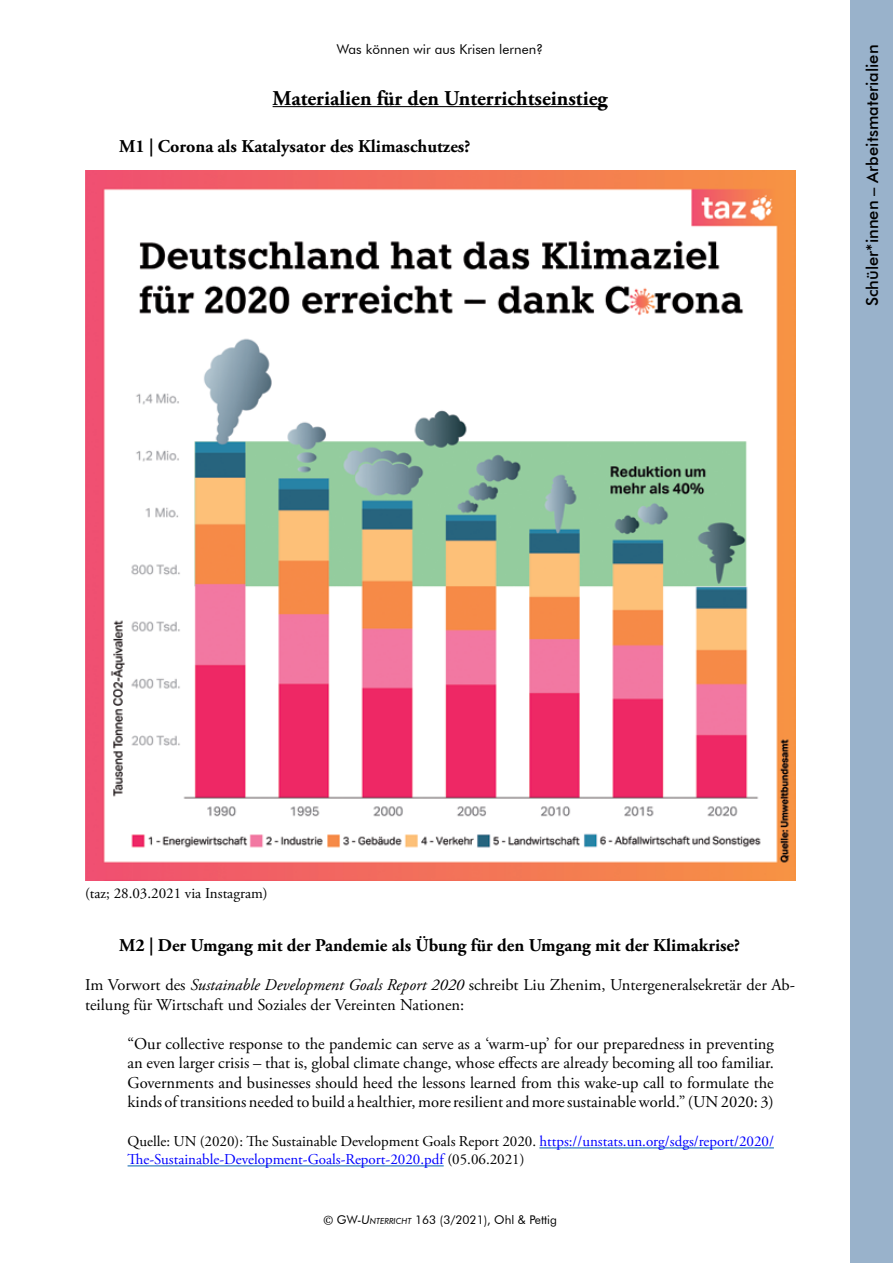
<style>
.page{position:relative;width:893px;height:1263px;background:#fff}
.page>*{position:absolute;margin:0;border:0;box-sizing:border-box;transform-origin:0 0}
.t1{font:700 21px "Adobe Garamond Pro";color:#000}
.t2{font:700 18px "Adobe Garamond Pro";color:#000}
.t3{font:16.5px/19.5px "Adobe Garamond Pro";color:#000}
.t4{font:500 16.5px "Futura BT";color:#000}
.t5{font:15px/18px "Adobe Garamond Pro";color:#00f}
.t6{font:15px "Adobe Garamond Pro";color:#000}
.t7{font:13.5px "Futura BT";color:#000}
.t8{font:12px "Futura BT";color:#000}
.s1{font-style:italic}
.s2{color:#000}
.s3{font-family:"Cambria";font-style:italic}
.s4{font-style:italic;font-size:8.4px}
</style>
<div class="page">
<div style="left:850px;top:0;width:43px;height:1263px;background:#99b2cb"></div>
<hr style="left:273px;top:106px;width:335px;height:1px;background:#000">
<hr style="left:539px;top:1147px;width:235px;height:1px;background:#005fae">
<hr style="left:128px;top:1165px;width:316px;height:1px;background:#005fae">
<img style="left:85px;top:170px;width:710px;height:710px">
<p class="t7" style="left:337px;top:41px;width:208px">Was können wir aus Krisen lernen?</p>
<p class="t1" style="left:273px;top:86px;width:337px">Materialien für den Unterrichtseinstieg</p>
<p class="t2" style="left:119px;top:135px;width:353px">M1 | Corona als Katalysator des Klimaschutzes?</p>
<p class="t4" style="left:862px;top:306px;width:263px;rotate:-90deg">Schüler*innen – Arbeitsmaterialien</p>
<p class="t6" style="left:85px;top:884px;width:184px">(taz; 28.03.2021 via Instagram)</p>
<p class="t2" style="left:119px;top:935px;width:623px">M2 | Der Umgang mit der Pandemie als Übung für den Umgang mit der Klimakrise?</p>
<p class="t3" style="left:85px;top:976px;width:712px">Im Vorwort des <span class="s1">Sustainable Development Goals Report 2020</span> schreibt Liu Zhenim, Untergeneralsekretär der Ab&shy;teilung für Wirtschaft und Soziales der Vereinten Nationen:</p>
<p class="t3" style="left:128px;top:1034px;width:648px;text-align:justify">“Our collective response to the pandemic can serve as a ‘warm-up’ for our preparedness in preventing an even larger crisis – that is, global climate change, whose effects are already becoming all too familiar.<br>Governments and businesses should heed the lessons learned from this wake-up call to formulate the kinds of transitions needed to build a healthier, more resilient and more sustainable world.” (UN 2020: 3)</p>
<p class="t5" style="left:128px;top:1133px;width:648px"><span class="s2">Quelle: UN (2020): The Sustainable Development Goals Report 2020.</span> https://unstats.un.org/sdgs/report/2020/<br>The-Sustainable-Development-Goals-Report-2020.pdf <span class="s2">(05.06.2021)</span></p>
<p class="t8" style="left:323px;top:1212px;width:235px"><span class="s3">©</span> GW-<span class="s1">U</span><span class="s4">NTERRICHT</span> 163 (3/2021), Ohl &amp; Pettig</p>
</div>
